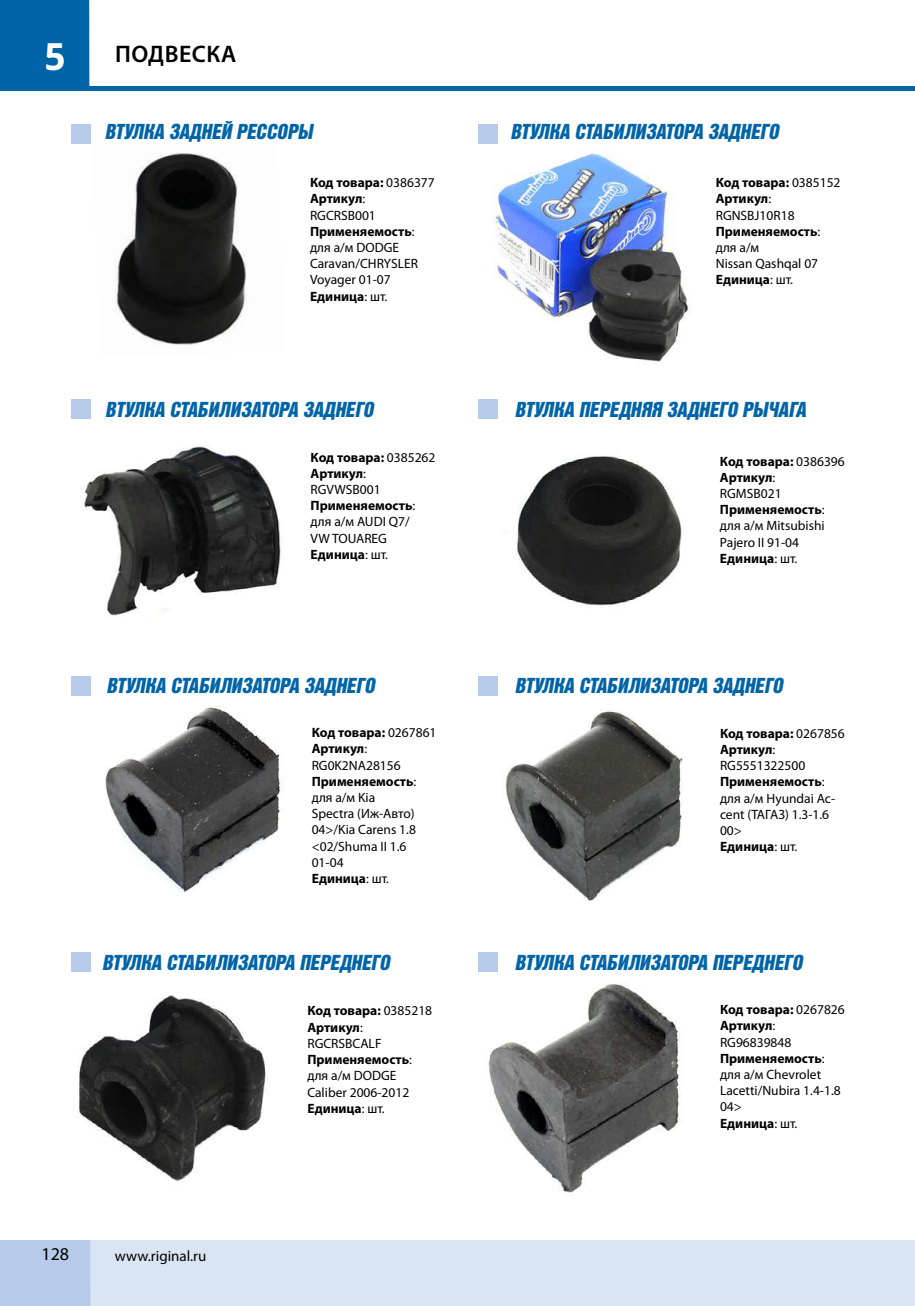
<style>
.page{position:relative;width:915px;height:1306px;background:#fff}
.page>*{position:absolute;margin:0;border:0;box-sizing:border-box;transform-origin:0 0}
.t1{font:700 37.5px "Noto Sans";color:#fff}
.t2{font:600 24px "Myriad Pro";letter-spacing:.02em;color:#000}
.t3{font:italic 21px "Bastion Kontrast";color:#0064a8}
.t4{font:18px "Myriad Pro";color:#000}
.t5{font:15px "Myriad Pro";color:#000}
.t6{font:13.5px/16.2px "Myriad Pro";color:#000}
.s1{font-weight:700}
</style>
<div class="page">
<img style="left:116px;top:153px;width:130px;height:192px">
<img style="left:493px;top:148px;width:196px;height:214px">
<img style="left:506px;top:456px;width:176px;height:151px">
<img style="left:84px;top:446px;width:197px;height:170px">
<img style="left:74px;top:676px;width:211px;height:217px">
<img style="left:78px;top:995px;width:190px;height:187px">
<img style="left:484px;top:685px;width:199px;height:216px">
<img style="left:488px;top:982px;width:195px;height:211px">
<div style="left:71px;top:124px;width:19px;height:20px;background:#b5cbe9"></div>
<div style="left:71px;top:400px;width:19px;height:19px;background:#b5cbe9"></div>
<div style="left:71px;top:676px;width:19px;height:19px;background:#b5cbe9"></div>
<div style="left:71px;top:952px;width:19px;height:20px;background:#b5cbe9"></div>
<div style="left:478px;top:124px;width:19px;height:20px;background:#b5cbe9"></div>
<div style="left:478px;top:400px;width:19px;height:19px;background:#b5cbe9"></div>
<div style="left:478px;top:676px;width:19px;height:19px;background:#b5cbe9"></div>
<div style="left:478px;top:952px;width:19px;height:20px;background:#b5cbe9"></div>
<div style="left:90px;top:1240px;width:824px;height:65px;background:#dae5f4"></div>
<hr style="left:0;top:86px;width:914px;height:4px;background:#0064a8">
<div style="left:0;top:1240px;width:90px;height:65px;background:#b5cbe9"></div>
<div style="left:0;top:0;width:89px;height:86px;background:#0064a8"></div>
<h1 class="t1" style="left:45px;top:30px;width:22px">5</h1>
<h2 class="t2" style="left:115px;top:41px;width:123px">ПОДВЕСКА</h2>
<h3 class="t3" style="left:105px;top:120px;width:209px">ВТУЛКА ЗАДНЕЙ РЕССОРЫ</h3>
<p class="t6" style="left:310px;top:175px;width:126px"><span class="s1">Код товара:</span> 0386377<br><span class="s1">Артикул</span>:<br>RGCRSB001<br><span class="s1">Применяемость</span>: для а/м DODGE<br>Caravan/CHRYSLER<br>Voyager 01-07<br><span class="s1">Единица</span>: шт.</p>
<h3 class="t3" style="left:105px;top:399px;width:269px">ВТУЛКА СТАБИЛИЗАТОРА ЗАДНЕГО</h3>
<p class="t6" style="left:310px;top:449px;width:126px"><span class="s1">Код товара:</span> 0385262<br><span class="s1">Артикул</span>:<br>RGVWSB001<br><span class="s1">Применяемость</span>: для а/м AUDI Q7/<br>VW TOUAREG<br><span class="s1">Единица</span>: шт.</p>
<h3 class="t3" style="left:106px;top:674px;width:269px">ВТУЛКА СТАБИЛИЗАТОРА ЗАДНЕГО</h3>
<p class="t6" style="left:311px;top:725px;width:126px"><span class="s1">Код товара:</span> 0267861<br><span class="s1">Артикул</span>:<br>RG0K2NA28156<br><span class="s1">Применяемость</span>: для а/м Kia<br>Spectra (Иж-Авто)<br>04&gt;/Kia Carens 1.8 &lt;02/Shuma II 1.6<br>01-04<br><span class="s1">Единица</span>: шт.</p>
<h3 class="t3" style="left:102px;top:951px;width:289px">ВТУЛКА СТАБИЛИЗАТОРА ПЕРЕДНЕГО</h3>
<p class="t6" style="left:307px;top:1003px;width:126px"><span class="s1">Код товара:</span> 0385218<br><span class="s1">Артикул</span>:<br>RGCRSBCALF<br><span class="s1">Применяемость</span>: для а/м DODGE<br>Caliber 2006-2012<br><span class="s1">Единица</span>: шт.</p>
<h3 class="t4" style="left:41px;top:1244px;width:29px">128</h3>
<p class="t5" style="left:115px;top:1247px;width:93px">www.riginal.ru</p>
<h3 class="t3" style="left:510px;top:120px;width:269px">ВТУЛКА СТАБИЛИЗАТОРА ЗАДНЕГО</h3>
<p class="t6" style="left:715px;top:175px;width:126px"><span class="s1">Код товара:</span> 0385152<br><span class="s1">Артикул</span>:<br>RGNSBJ10R18<br><span class="s1">Применяемость</span>: для а/м<br>Nissan Qashqal 07<br><span class="s1">Единица</span>: шт.</p>
<h3 class="t3" style="left:514px;top:399px;width:293px">ВТУЛКА ПЕРЕДНЯЯ ЗАДНЕГО РЫЧАГА</h3>
<p class="t6" style="left:719px;top:453px;width:126px"><span class="s1">Код товара:</span> 0386396<br><span class="s1">Артикул</span>:<br>RGMSB021<br><span class="s1">Применяемость</span>: для а/м Mitsubishi<br>Pajero II 91-04<br><span class="s1">Единица</span>: шт.</p>
<h3 class="t3" style="left:514px;top:675px;width:269px">ВТУЛКА СТАБИЛИЗАТОРА ЗАДНЕГО</h3>
<p class="t6" style="left:719px;top:725px;width:126px"><span class="s1">Код товара:</span> 0267856<br><span class="s1">Артикул</span>:<br>RG5551322500<br><span class="s1">Применяемость</span>: для а/м Hyundai Ac&shy;cent (ТАГАЗ) 1.3-1.6<br>00&gt;<br><span class="s1">Единица</span>: шт.</p>
<h3 class="t3" style="left:514px;top:951px;width:289px">ВТУЛКА СТАБИЛИЗАТОРА ПЕРЕДНЕГО</h3>
<p class="t6" style="left:719px;top:1001px;width:126px"><span class="s1">Код товара:</span> 0267826<br><span class="s1">Артикул</span>:<br>RG96839848<br><span class="s1">Применяемость</span>: для а/м Chevrolet<br>Lacetti/Nubira 1.4-1.8<br>04&gt;<br><span class="s1">Единица</span>: шт.</p>
</div>
